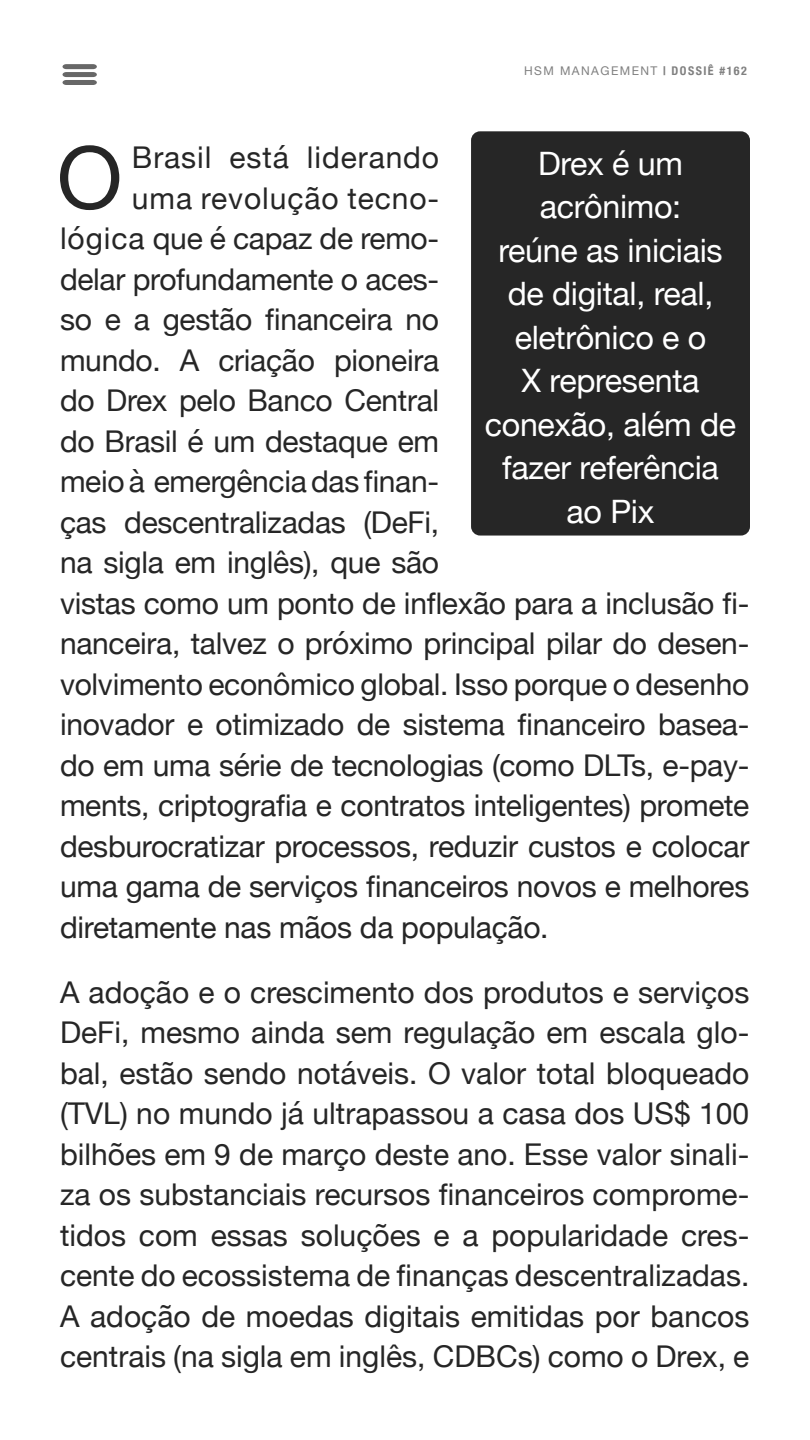
<style>
.page{position:relative;width:810px;height:1440px;background:#fff}
.page>*{position:absolute;margin:0;border:0;box-sizing:border-box;transform-origin:0 0}
.t1{font:86.7px "Helvetica Neue";color:#262626}
.t2{font:32.25px/43.5px "Helvetica Neue";letter-spacing:-.01em;color:#fff;text-align:center}
.t3{font:30px/40.5px "Helvetica Neue";letter-spacing:-.01em;color:#262626;text-align:justify}
.t4{font:30px "Helvetica Neue";letter-spacing:.03em;color:#262626}
.t5{font:12px "Helvetica Neue";letter-spacing:.12em;color:#808080}
.s1{font-weight:700;font-stretch:condensed}
</style>
<div class="page">
<div style="left:471px;top:131px;width:279px;height:405px;background:#262626;border-radius:9px"></div>
<svg style="left:63px;top:64px;width:34px;height:21px"></svg>
<p class="t5" style="left:524px;top:62px;width:224px">HSM MANAGEMENT <span class="s1">| DOSSIÊ #162</span></p>
<h1 class="t1" style="left:57px;top:115px;width:67px">O</h1>
<p class="t4" style="left:132px;top:136px;width:309px">Brasil está liderando</p>
<p class="t2" style="left:485px;top:143px;width:253px">Drex é um acrônimo:<br>reúne as iniciais de digital, real, eletrônico e o<br>X representa conexão, além de fazer referência ao Pix</p>
<p class="t4" style="left:132px;top:176px;width:309px">uma revolução tecno-</p>
<p class="t3" style="left:60px;top:220px;width:381px">lógica que é capaz de remo-</p>
<p class="t3" style="left:60px;top:260px;width:381px">delar profundamente o aces-</p>
<p class="t3" style="left:60px;top:301px;width:381px">so e a gestão financeira no</p>
<p class="t3" style="left:60px;top:341px;width:381px">mundo. A criação pioneira</p>
<p class="t3" style="left:60px;top:382px;width:381px">do Drex pelo Banco Central</p>
<p class="t3" style="left:60px;top:422px;width:381px">do Brasil é um destaque em</p>
<p class="t3" style="left:60px;top:463px;width:381px">meio à emergência das finan-</p>
<p class="t3" style="left:60px;top:503px;width:381px">ças descentralizadas (DeFi,</p>
<p class="t3" style="left:60px;top:544px;width:381px">na sigla em inglês), que são</p>
<p class="t3" style="left:60px;top:584px;width:691px">vistas como um ponto de inflexão para a inclusão fi-</p>
<p class="t3" style="left:60px;top:625px;width:691px">nanceira, talvez o próximo principal pilar do desen-</p>
<p class="t3" style="left:60px;top:665px;width:691px">volvimento econômico global. Isso porque o desenho</p>
<p class="t3" style="left:60px;top:706px;width:691px">inovador e otimizado de sistema financeiro basea-</p>
<p class="t3" style="left:60px;top:746px;width:691px">do em uma série de tecnologias (como DLTs, e-pay-</p>
<p class="t3" style="left:60px;top:787px;width:691px">ments, criptografia e contratos inteligentes) promete</p>
<p class="t3" style="left:60px;top:827px;width:691px">desburocratizar processos, reduzir custos e colocar</p>
<p class="t3" style="left:60px;top:868px;width:691px">uma gama de serviços financeiros novos e melhores</p>
<p class="t3" style="left:60px;top:908px;width:490px">diretamente nas mãos da população.</p>
<p class="t3" style="left:60px;top:973px;width:691px">A adoção e o crescimento dos produtos e serviços DeFi, mesmo ainda sem regulação em escala glo&shy;bal, estão sendo notáveis. O valor total bloqueado (TVL) no mundo já ultrapassou a casa dos US$ 100 bilhões em 9 de março deste ano. Esse valor sinali&shy;za os substanciais recursos financeiros comprome&shy;tidos com essas soluções e a popularidade cres&shy;cente do ecossistema de finanças descentralizadas.<br>A adoção de moedas digitais emitidas por bancos centrais (na sigla em inglês, CDBCs) como o Drex, e</p>
</div>
